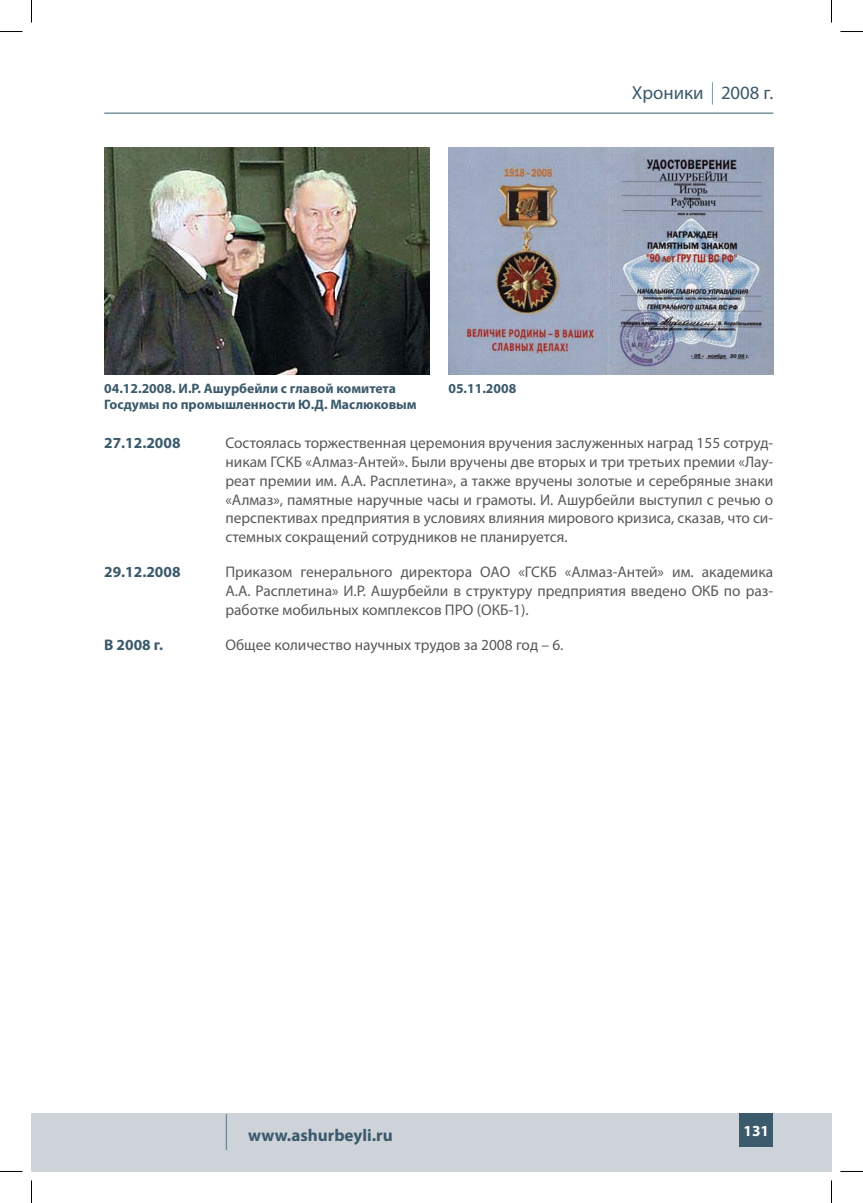
<style>
.page{position:relative;width:863px;height:1203px;background:#fff}
.page>*{position:absolute;margin:0;border:0;box-sizing:border-box;transform-origin:0 0}
.t1{font:18.75px "Myriad Pro";color:#3b5a6b}
.t2{font:700 17.1px "Myriad Pro";color:#3b5a6b}
.t3{font:15.45px/18.8px "Myriad Pro";color:#58595b;text-align:justify}
.t4{font:700 15.45px "Myriad Pro";color:#3b5a6b}
.t5{font:700 15.45px "Myriad Pro";color:#fff}
.t6{font:700 13.65px/15.5px "Myriad Pro";color:#3b5a6b}
.s1{font-weight:700;font-size:22.2px}
.s2{font-size:35.85px}
</style>
<div class="page">
<div style="left:32px;top:1112px;width:799px;height:59px;background:#cdd3d9"></div>
<hr style="left:104px;top:113px;width:669px;height:1px;background:#3b5a6b">
<div style="left:739px;top:1112px;width:34px;height:34px;background:#3b5a6b"></div>
<img style="left:448px;top:148px;width:325px;height:227px">
<img style="left:104px;top:148px;width:325px;height:227px">
<svg style="left:0;top:31px;width:23px;height:1px"></svg>
<svg style="left:840px;top:31px;width:23px;height:1px"></svg>
<svg style="left:31px;top:0;width:1px;height:23px"></svg>
<svg style="left:31px;top:1180px;width:1px;height:22px"></svg>
<svg style="left:831px;top:0;width:1px;height:23px"></svg>
<svg style="left:831px;top:1180px;width:1px;height:22px"></svg>
<p class="t6" style="left:104px;top:382px;width:314px">04.12.2008. И.Р. Ашурбейли с главой комитета<br>Госдумы по промышленности Ю.Д. Маслюковым</p>
<p class="t6" style="left:448px;top:382px;width:69px">05.11.2008</p>
<p class="t1" style="left:632px;top:86px;width:143px">Хроники <span class="s1">|</span> 2008 г.</p>
<p class="t4" style="left:104px;top:437px;width:78px">27.12.2008</p>
<p class="t3" style="left:225px;top:434px;width:549px">Состоялась торжественная церемония вручения заслуженных наград 155 сотруд&shy;никам ГСКБ «Алмаз-Антей». Были вручены две вторых и три третьих премии «Лау&shy;реат премии им. А.А. Расплетина», а также вручены золотые и серебряные знаки «Алмаз», памятные наручные часы и грамоты. И. Ашурбейли выступил с речью о перспективах предприятия в условиях влияния мирового кризиса, сказав, что си&shy;стемных сокращений сотрудников не планируется.</p>
<p class="t4" style="left:104px;top:566px;width:78px">29.12.2008</p>
<p class="t3" style="left:225px;top:564px;width:549px">Приказом генерального директора ОАО «ГСКБ «Алмаз-Антей» им. академика А.А. Расплетина» И.Р. Ашурбейли в структуру предприятия введено ОКБ по раз&shy;работке мобильных комплексов ПРО (ОКБ-1).</p>
<p class="t4" style="left:104px;top:638px;width:60px">В 2008 г.</p>
<p class="t3" style="left:225px;top:636px;width:339px">Общее количество научных трудов за 2008 год – 6.</p>
<p class="t2" style="left:225px;top:1127px;width:169px"><span class="s2">|</span> www.ashurbeyli.ru</p>
<p class="t5" style="left:743px;top:1124px;width:27px">131</p>
</div>
